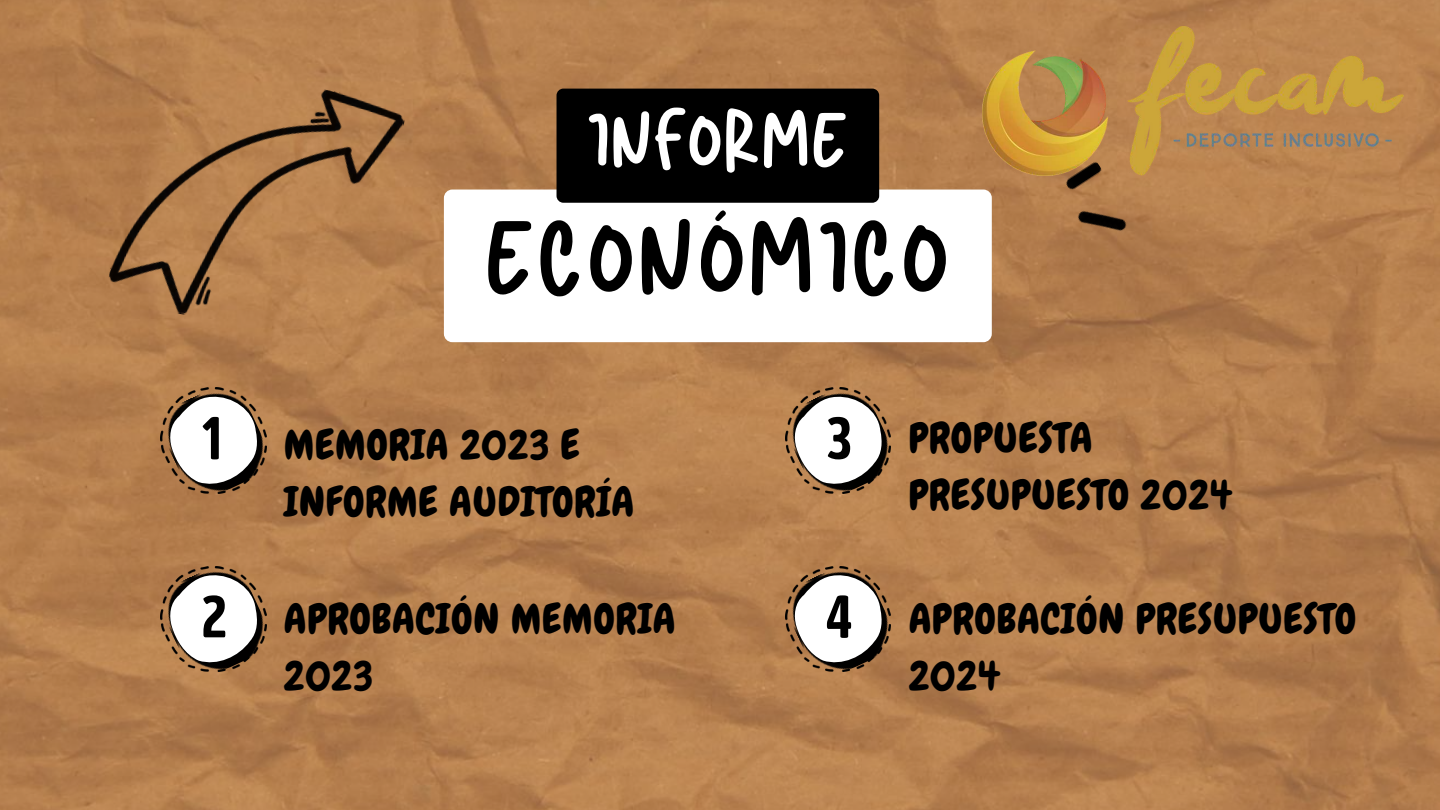
<style>
.page{position:relative;width:1440px;height:810px;background:#fff}
.page>*{position:absolute;margin:0;border:0;box-sizing:border-box;transform-origin:0 0}
.t1{font:101.2px "New Sun Yandi Designs";letter-spacing:.075em;color:#000}
.t2{font:75.1px "New Sun Yandi Designs";letter-spacing:.06em;color:#fff}
.t3{font:65.6px "Dumondi Bo Co";color:#000}
.t4{font:41px/57px "Chewy";letter-spacing:.02em;color:#000}
</style>
<div class="page">
<img style="left:0;top:0;width:1440px;height:810px">
<div style="left:444px;top:190px;width:548px;height:152px;background:#fff;border-radius:8px"></div>
<img style="left:153px;top:378px;width:124px;height:127px">
<svg style="left:169px;top:396px;width:89px;height:92px"></svg>
<img style="left:153px;top:556px;width:124px;height:128px">
<svg style="left:169px;top:574px;width:89px;height:92px"></svg>
<img style="left:778px;top:378px;width:123px;height:127px">
<svg style="left:793px;top:396px;width:90px;height:92px"></svg>
<img style="left:778px;top:556px;width:123px;height:128px">
<svg style="left:793px;top:574px;width:90px;height:92px"></svg>
<img style="left:104px;top:54px;width:303px;height:297px">
<img style="left:1009px;top:176px;width:135px;height:91px">
<img style="left:983px;top:27px;width:421px;height:149px">
<div style="left:557px;top:89px;width:322px;height:114px;background:#000;border-radius:7px"></div>
<h3 class="t3" style="left:202px;top:398px;width:26px">1</h3>
<h3 class="t3" style="left:202px;top:576px;width:27px">2</h3>
<h2 class="t2" style="left:589px;top:104px;width:259px">INFORME</h2>
<h1 class="t1" style="left:488px;top:209px;width:461px">ECONÓMICO</h1>
<p class="t4" style="left:284px;top:417px;width:352px">MEMORIA 2023 E<br>INFORME AUDITORÍA</p>
<h3 class="t3" style="left:826px;top:398px;width:27px">3</h3>
<p class="t4" style="left:909px;top:409px;width:325px">PROPUESTA<br>PRESUPUESTO 2024</p>
<h3 class="t3" style="left:825px;top:576px;width:29px">4</h3>
<p class="t4" style="left:284px;top:591px;width:393px">APROBACIÓN MEMORIA<br>2023</p>
<p class="t4" style="left:909px;top:591px;width:449px">APROBACIÓN PRESUPUESTO<br>2024</p>
</div>
